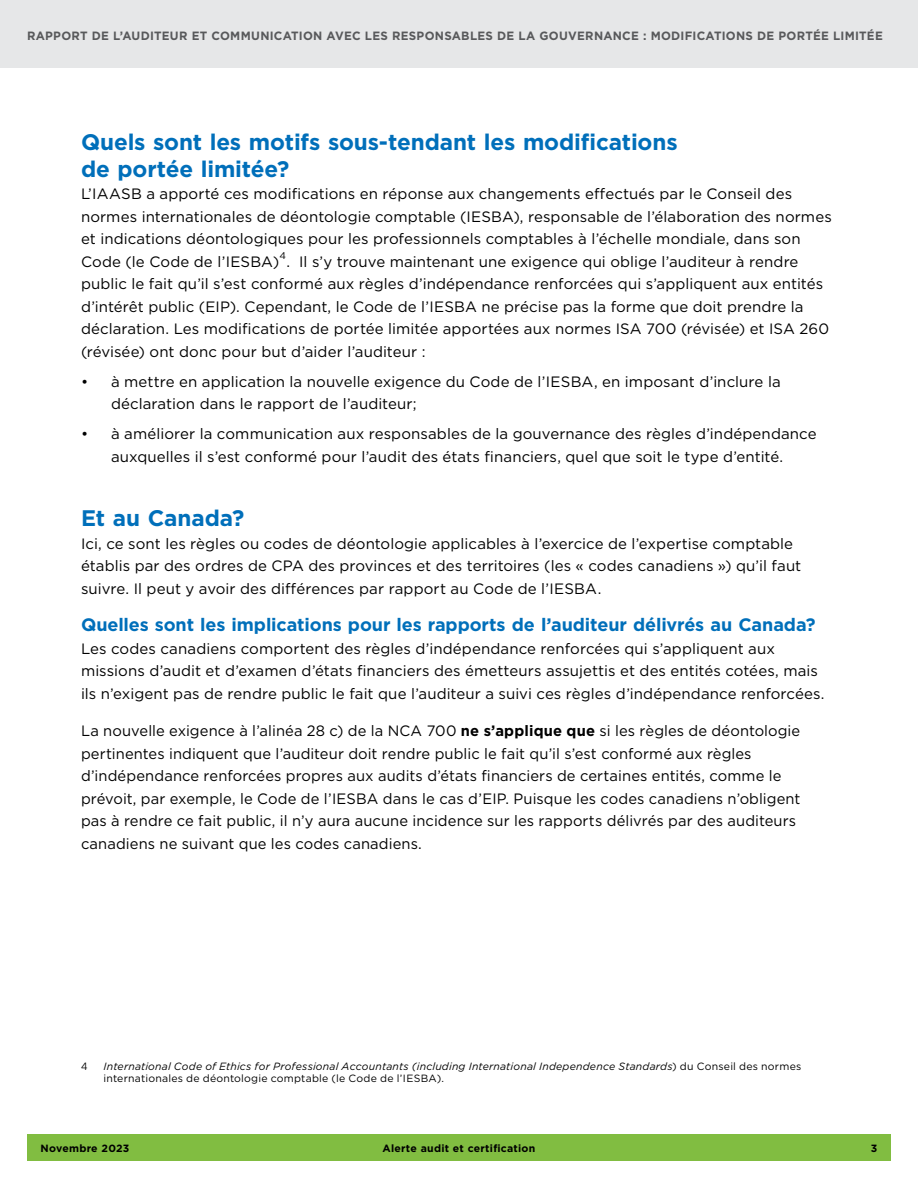
<style>
.page{position:relative;width:918px;height:1188px;background:#fff}
.page>*{position:absolute;margin:0;border:0;box-sizing:border-box;transform-origin:0 0}
.CPA_head1{font:700 22.5px/27px "Gotham";letter-spacing:-.005em;color:#006fba}
.CPA_head2{font:700 18px "Gotham";letter-spacing:-.005em;color:#006fba}
.CPA__para1{font:15px/22.5px "Gotham";letter-spacing:.005em;color:#000}
.CPA__body{font:15px/22.5px "Gotham";letter-spacing:.005em;color:#000}
.t1{font:700 12px "Gotham";letter-spacing:.025em;color:#58595b}
.CPA__para1-2{font:italic 10.5px/12.6px "Gotham";letter-spacing:.02em;color:#000}
.t2{font:700 10.5px "Gotham";letter-spacing:.025em;color:#000}
.CPA__para1-3{font:10.5px "Gotham";color:#000}
.CPA__para1-4{font:9.75px "Gotham";color:#000}
.s1{font-weight:700}
.s2{font-style:normal}
</style>
<div class="page">
<div style="left:27px;top:1134px;width:864px;height:27px;background:#81bd41"></div>
<div style="left:0;top:0;width:918px;height:68px;background:#e6e7e8"></div>
<p class="t1" style="left:27px;top:28px;width:857px">RAPPORT DE L’AUDITEUR ET COMMUNICATION AVEC LES RESPONSABLES DE LA GOUVERNANCE : MODIFICATIONS DE PORTÉE LIMITÉE</p>
<h1 class="CPA_head1" style="left:81px;top:128px;width:598px">Quels sont les motifs sous-tendant les modifications de portée limitée?</h1>
<p class="CPA__para1" style="left:81px;top:182px;width:752px">L’IAASB a apporté ces modifications en réponse aux changements effectués par le Conseil des normes internationales de déontologie comptable (IESBA), responsable de l’élaboration des normes et indications déontologiques pour les professionnels comptables à l’échelle mondiale, dans son Code (le Code de l’IESBA)</p>
<p class="CPA__para1-4" style="left:280px;top:250px;width:8px">4</p>
<p class="CPA__para1" style="left:81px;top:250px;width:750px;text-indent:206px">. Il s’y trouve maintenant une exigence qui oblige l’auditeur à rendre public le fait qu’il s’est conformé aux règles d’indépendance renforcées qui s’appliquent aux entités d’intérêt public (EIP). Cependant, le Code de l’IESBA ne précise pas la forme que doit prendre la déclaration. Les modifications de portée limitée apportées aux normes ISA 700 (révisée) et ISA 260 (révisée) ont donc pour but d’aider l’auditeur :</p>
<p class="CPA__body" style="left:111px;top:370px;width:671px;text-indent:-30px">• à mettre en application la nouvelle exigence du Code de l’IESBA, en imposant d’inclure la déclaration dans le rapport de l’auditeur;</p>
<p class="CPA__body" style="left:81px;top:422px;width:737px;text-align:center">• à améliorer la communication aux responsables de la gouvernance des règles d’indépendance auxquelles il s’est conformé pour l’audit des états financiers, quel que soit le type d’entité.</p>
<h1 class="CPA_head1" style="left:81px;top:505px;width:165px">Et au Canada?</h1>
<p class="CPA__para1" style="left:81px;top:532px;width:722px">Ici, ce sont les règles ou codes de déontologie applicables à l’exercice de l’expertise comptable établis par des ordres de CPA des provinces et des territoires (les « codes canadiens ») qu’il faut suivre. Il peut y avoir des différences par rapport au Code de l’IESBA.</p>
<h2 class="CPA_head2" style="left:81px;top:613px;width:736px">Quelles sont les implications pour les rapports de l’auditeur délivrés au Canada?</h2>
<p class="CPA__para1" style="left:81px;top:637px;width:745px">Les codes canadiens comportent des règles d’indépendance renforcées qui s’appliquent aux missions d’audit et d’examen d’états financiers des émetteurs assujettis et des entités cotées, mais ils n’exigent pas de rendre public le fait que l’auditeur a suivi ces règles d’indépendance renforcées.</p>
<p class="CPA__body" style="left:81px;top:719px;width:721px">La nouvelle exigence à l’alinéa 28 c) de la NCA 700 <span class="s1">ne s’applique que</span> si les règles de déontologie pertinentes indiquent que l’auditeur doit rendre public le fait qu’il s’est conformé aux règles d’indépendance renforcées propres aux audits d’états financiers de certaines entités, comme le prévoit, par exemple, le Code de l’IESBA dans le cas d’EIP. Puisque les codes canadiens n’obligent pas à rendre ce fait public, il n’y aura aucune incidence sur les rapports délivrés par des auditeurs canadiens ne suivant que les codes canadiens.</p>
<p class="CPA__para1-3" style="left:81px;top:1059px;width:8px">4</p>
<p class="CPA__para1-2" style="left:104px;top:1059px;width:699px">International Code of Ethics for Professional Accountants (including International Independence Standards<span class="s2">) du Conseil des normes internationales de déontologie comptable (le Code de l’IESBA).</span></p>
<p class="t2" style="left:40px;top:1141px;width:90px">Novembre 2023</p>
<p class="t2" style="left:383px;top:1141px;width:154px">Alerte audit et certification</p>
<p class="t2" style="left:871px;top:1141px;width:8px">3</p>
</div>
